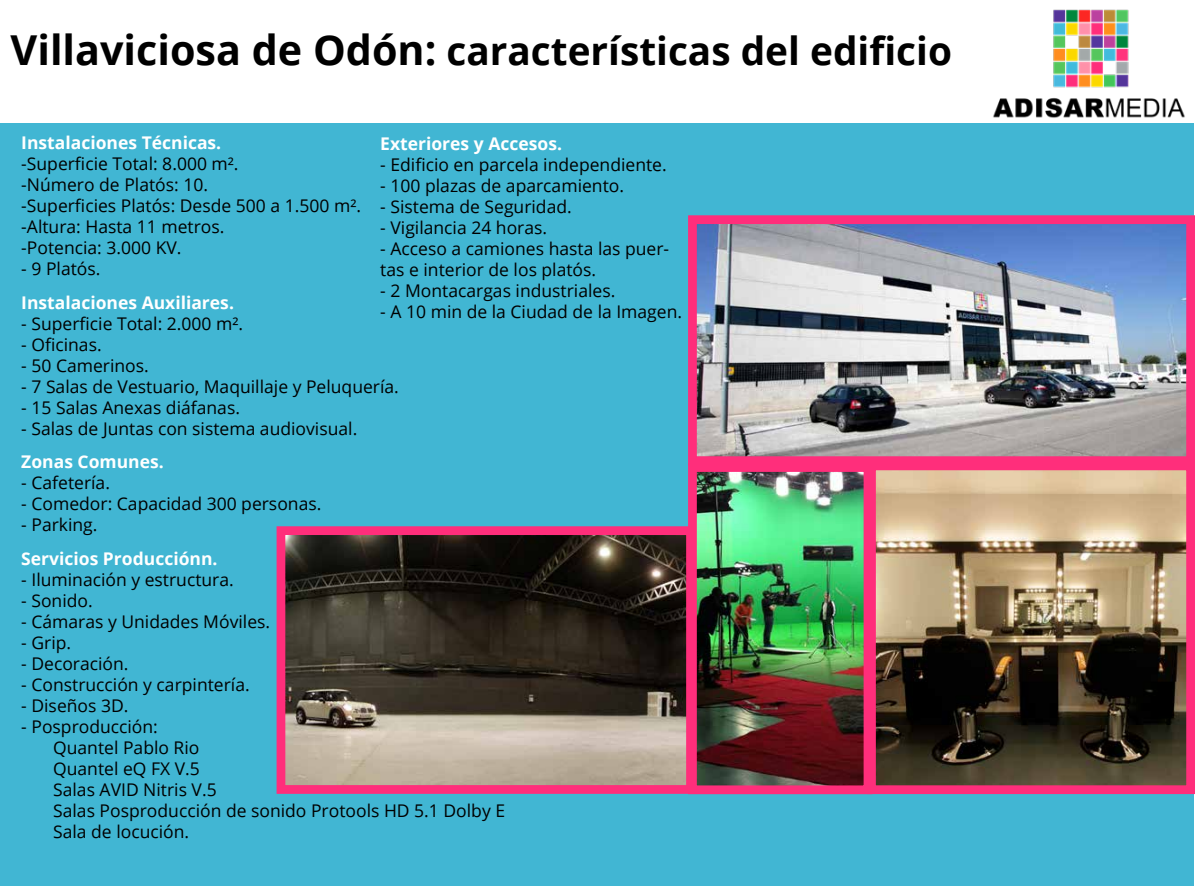
<style>
.page{position:relative;width:1195px;height:886px;background:#fff}
.page>*{position:absolute;margin:0;border:0;box-sizing:border-box;transform-origin:0 0}
.t1{font:700 38.75px "Open Sans";color:#000}
.t2{font:17.5px/21px "Open Sans";color:#000}
.t3{font:700 17.5px "Open Sans";color:#fff}
.s1{font-size:41.25px}
</style>
<div class="page">
<img style="left:993px;top:9px;width:192px;height:109px">
<div style="left:1px;top:123px;width:1192px;height:762px;background:#41b6d3"></div>
<img style="left:698px;top:473px;width:164px;height:311px">
<div style="left:688px;top:463px;width:184px;height:331px;border:9px solid #ff2e7b"></div>
<img style="left:286px;top:536px;width:398px;height:248px">
<div style="left:276px;top:526px;width:418px;height:268px;border:9px solid #ff2e7b"></div>
<img style="left:876px;top:471px;width:308px;height:313px">
<div style="left:866px;top:461px;width:328px;height:333px;border:9px solid #ff2e7b"></div>
<img style="left:698px;top:225px;width:486px;height:230px">
<div style="left:688px;top:215px;width:506px;height:250px;border:9px solid #ff2e7b"></div>
<h1 class="t1" style="left:11px;top:23px;width:942px"><span class="s1">Villaviciosa de Odón:</span> características del edificio</h1>
<p class="t3" style="left:21px;top:131px;width:201px">Instalaciones Técnicas.</p>
<p class="t2" style="left:21px;top:153px;width:341px">-Superficie Total: 8.000 m².<br>-Número de Platós: 10.<br>-Superficies Platós: Desde 500 a 1.500 m². -Altura: Hasta 11 metros.<br>-Potencia: 3.000 KV.</p>
<p class="t2" style="left:21px;top:258px;width:81px">- 9 Platós.</p>
<p class="t3" style="left:21px;top:290px;width:214px">Instalaciones Auxiliares.</p>
<p class="t2" style="left:21px;top:312px;width:223px">- Superficie Total: 2.000 m².</p>
<p class="t2" style="left:21px;top:333px;width:82px">- Oficinas.</p>
<p class="t2" style="left:21px;top:354px;width:129px">- 50 Camerinos.</p>
<p class="t2" style="left:21px;top:375px;width:379px">- 7 Salas de Vestuario, Maquillaje y Peluquería.</p>
<p class="t2" style="left:21px;top:396px;width:220px">- 15 Salas Anexas diáfanas.</p>
<p class="t2" style="left:21px;top:417px;width:337px">- Salas de Juntas con sistema audiovisual.</p>
<p class="t3" style="left:21px;top:450px;width:144px">Zonas Comunes.</p>
<p class="t2" style="left:21px;top:472px;width:90px">- Cafetería.</p>
<p class="t2" style="left:21px;top:493px;width:301px">- Comedor: Capacidad 300 personas.</p>
<p class="t2" style="left:21px;top:514px;width:78px">- Parking.</p>
<p class="t3" style="left:21px;top:546px;width:198px">Servicios Producciónn.</p>
<p class="t2" style="left:21px;top:568px;width:214px">- Iluminación y estructura.</p>
<p class="t2" style="left:21px;top:589px;width:73px">- Sonido.</p>
<p class="t2" style="left:21px;top:610px;width:250px">- Cámaras y Unidades Móviles.</p>
<p class="t2" style="left:21px;top:631px;width:51px">- Grip.</p>
<p class="t2" style="left:21px;top:652px;width:109px">- Decoración.</p>
<p class="t2" style="left:21px;top:673px;width:230px">- Construcción y carpintería.</p>
<p class="t2" style="left:21px;top:694px;width:109px">- Diseños 3D.</p>
<p class="t2" style="left:53px;top:715px;width:453px;text-indent:-32px">- Posproducción:<br>Quantel Pablo Rio<br>Quantel eQ FX V.5<br>Salas AVID Nitris V.5<br>Salas Posproducción de sonido Protools HD 5.1 Dolby E<br>Sala de locución.</p>
<p class="t3" style="left:380px;top:131px;width:183px">Exteriores y Accesos.</p>
<p class="t2" style="left:380px;top:153px;width:288px">- Edificio en parcela independiente.</p>
<p class="t2" style="left:380px;top:174px;width:245px">- 100 plazas de aparcamiento.</p>
<p class="t2" style="left:380px;top:195px;width:193px">- Sistema de Seguridad.</p>
<p class="t2" style="left:380px;top:216px;width:168px">- Vigilancia 24 horas.</p>
<p class="t2" style="left:380px;top:237px;width:290px">- Acceso a camiones hasta las puer&shy;tas e interior de los platós.</p>
<p class="t2" style="left:380px;top:279px;width:236px">- 2 Montacargas industriales.</p>
<p class="t2" style="left:380px;top:300px;width:303px">- A 10 min de la Ciudad de la Imagen.</p>
</div>
